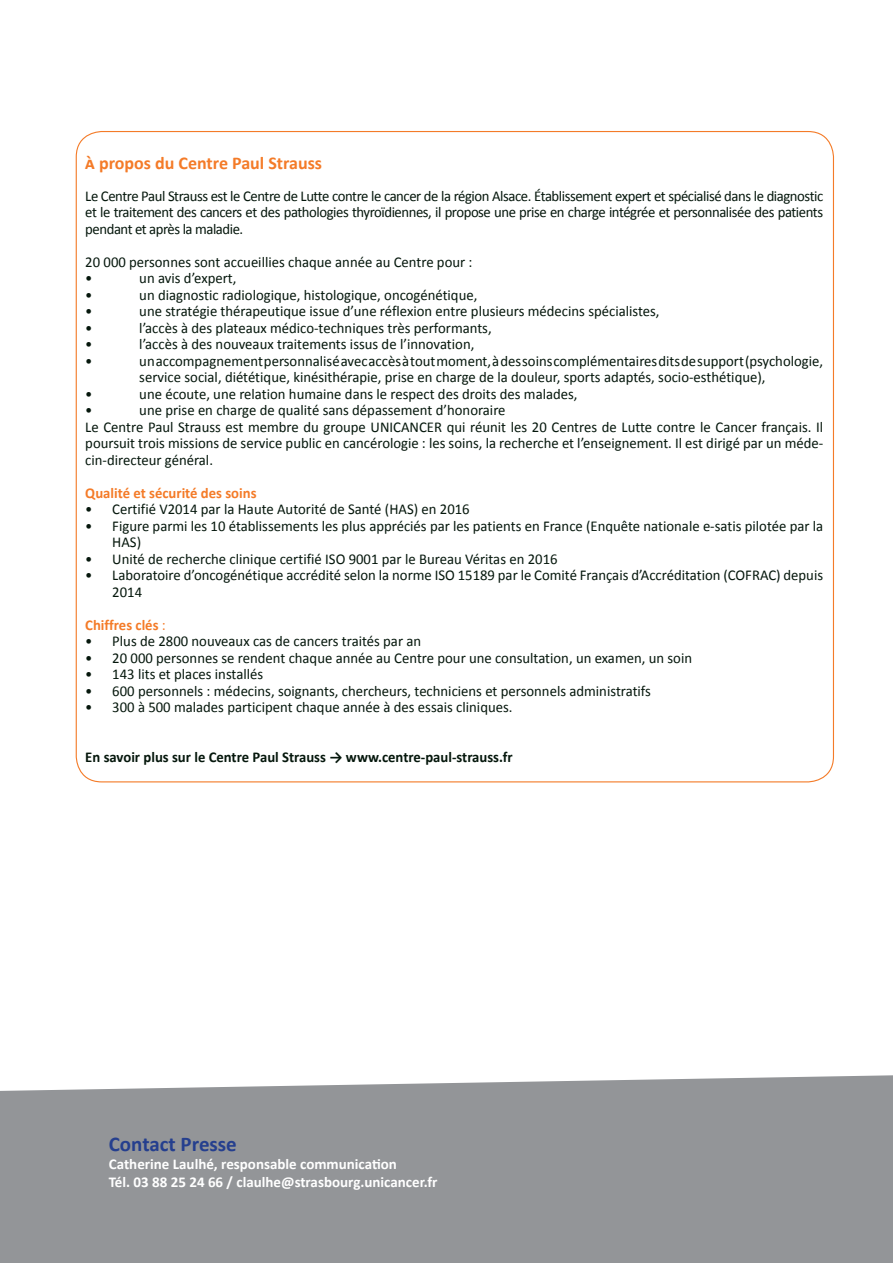
<style>
.page{position:relative;width:893px;height:1263px;background:#fff}
.page>*{position:absolute;margin:0;border:0;box-sizing:border-box;transform-origin:0 0}
.t1{font:700 21px "Calibri";color:#253f8e}
.t2{font:700 18px "Calibri";color:#f47b28}
.t3{font:15px/16.5px "Calibri";color:#05170c}
.t4{font:700 15px/18px "Calibri";color:#fff}
.t5{font:700 15px "Calibri";color:#05170c}
.t6{font:700 15px "Calibri";color:#f47b28}
.s1{font-weight:400}
</style>
<div class="page">
<div style="left:0;top:1075px;width:893px;height:188px;background:#939598"></div>
<p class="t2" style="left:99px;top:152px;width:225px">propos du Centre Paul Strauss</p>
<p class="t3" style="left:85px;top:187px;width:739px;text-align:justify">Le Centre Paul Strauss est le Centre de Lutte contre le cancer de la région Alsace. établissement expert et spécialisé dans le diagnostic et le traitement des cancers et des pathologies thyroïdiennes, il propose une prise en charge intégrée et personnalisée des patients pendant et après la maladie.</p>
<p class="t3" style="left:85px;top:253px;width:389px">20 000 personnes sont accueillies chaque année au Centre pour : •</p>
<p class="t3" style="left:139px;top:269px;width:99px">un avis d’expert,</p>
<p class="t3" style="left:85px;top:286px;width:9px">•</p>
<p class="t3" style="left:139px;top:286px;width:340px">un diagnostic radiologique, histologique, oncogénétique,</p>
<p class="t3" style="left:85px;top:302px;width:9px">•</p>
<p class="t3" style="left:139px;top:302px;width:522px">une stratégie thérapeutique issue d’une réflexion entre plusieurs médecins spécialistes,</p>
<p class="t3" style="left:85px;top:319px;width:9px">•</p>
<p class="t3" style="left:139px;top:319px;width:354px">l’accès à des plateaux médico-techniques très performants,</p>
<p class="t3" style="left:85px;top:335px;width:9px">•</p>
<p class="t3" style="left:139px;top:335px;width:337px">l’accès à des nouveaux traitements issus de l’innovation,</p>
<p class="t3" style="left:85px;top:352px;width:9px">•</p>
<p class="t3" style="left:139px;top:352px;width:685px">un accompagnement personnalisé avec accès à tout moment, à des soins complémentaires dits de support (psychologie, service social, diététique, kinésithérapie, prise en charge de la douleur, sports adaptés, socio-esthétique),</p>
<p class="t3" style="left:85px;top:385px;width:9px">•</p>
<p class="t3" style="left:139px;top:385px;width:440px">une écoute, une relation humaine dans le respect des droits des malades,</p>
<p class="t3" style="left:85px;top:401px;width:9px">•</p>
<p class="t3" style="left:85px;top:401px;width:739px;text-indent:54px">une prise en charge de qualité sans dépassement d’honoraire<br>Le Centre Paul Strauss est membre du groupe UNICANCER qui réunit les 20 Centres de Lutte contre le Cancer français. Il poursuit trois missions de service public en cancérologie : les soins, la recherche et l’enseignement. Il est dirigé par un méde&shy;cin-directeur général.</p>
<p class="t6" style="left:85px;top:483px;width:173px">Qualité et sécurité des soins</p>
<p class="t3" style="left:85px;top:500px;width:386px">• Certifié V2014 par la Haute Autorité de Santé (HAS) en 2016</p>
<p class="t3" style="left:112px;top:517px;width:712px;text-indent:-27px">• Figure parmi les 10 établissements les plus appréciés par les patients en France (Enquête nationale e-satis pilotée par la<br>HAS)</p>
<p class="t3" style="left:85px;top:550px;width:474px">• Unité de recherche clinique certifié ISO 9001 par le Bureau Véritas en 2016</p>
<p class="t3" style="left:112px;top:566px;width:712px;text-indent:-27px">• Laboratoire d’oncogénétique accrédité selon la norme ISO 15189 par le Comité Français d’Accréditation (COFRAC) depuis<br>2014</p>
<p class="t6" style="left:85px;top:615px;width:82px">Chiffres clés <span class="s1">:</span></p>
<p class="t3" style="left:85px;top:632px;width:337px">• Plus de 2800 nouveaux cas de cancers traités par an</p>
<p class="t3" style="left:85px;top:649px;width:608px">• 20 000 personnes se rendent chaque année au Centre pour une consultation, un examen, un soin</p>
<p class="t3" style="left:85px;top:665px;width:179px">• 143 lits et places installés</p>
<p class="t3" style="left:85px;top:682px;width:567px">• 600 personnels : médecins, soignants, chercheurs, techniciens et personnels administratifs</p>
<p class="t3" style="left:85px;top:698px;width:429px">• 300 à 500 malades participent chaque année à des essais cliniques.</p>
<p class="t5" style="left:85px;top:747px;width:429px">En savoir plus sur le Centre Paul Strauss → www.centre-paul-strauss.fr</p>
<h1 class="t1" style="left:109px;top:1131px;width:130px">Contact Presse</h1>
<p class="t4" style="left:109px;top:1154px;width:330px">Catherine Laulhé, responsable communication<br>Tél. 03 88 25 24 66 / claulhe@strasbourg.unicancer.fr</p>
</div>
